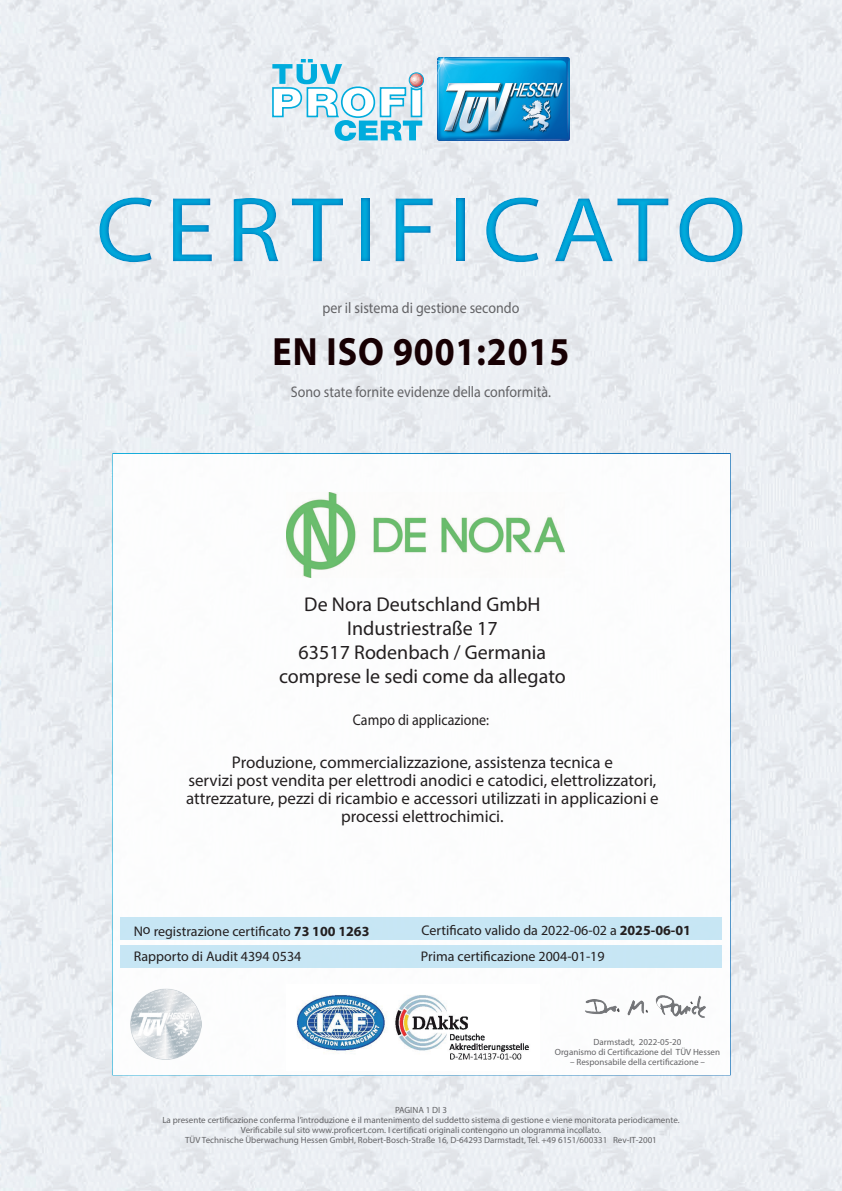
<style>
.page{position:relative;width:842px;height:1191px;background:#fff}
.page>*{position:absolute;margin:0;border:0;box-sizing:border-box;transform-origin:0 0}
.t1{font:93px "Myriad Pro";letter-spacing:.1em;color:#00acdd;scale:1.1 1}
.t2{font:700 39.6px "Myriad Pro";letter-spacing:.025em;color:#170003;scale:.91 1}
.t3{font:20px/24px "Myriad Pro";color:#231f20;text-align:center}
.t4{font:17px/18px "Myriad Pro";color:#231f20;text-align:center}
.t5{font:15.4px "Myriad Pro";color:#636366;scale:.91 1}
.t6{font:15.4px "Myriad Pro";color:#231f20;scale:.91 1}
.t7{font:14px/25.4px "Myriad Pro";color:#231f20}
.t8{font:9px/10px "Myriad Pro";color:#636366;text-align:center}
.s1{font-weight:700}
</style>
<div class="page">
<img style="left:0;top:0;width:842px;height:1191px">
<img style="left:437px;top:57px;width:132px;height:83px">
<svg style="left:272px;top:59px;width:152px;height:82px"></svg>
<div style="left:112px;top:453px;width:619px;height:622px;background:#fff;border:2px solid #fff"></div>
<div style="left:120px;top:945px;width:602px;height:23px;background:#c1e4f4"></div>
<div style="left:121px;top:917px;width:601px;height:22px;background:#c1e4f4"></div>
<img style="left:296px;top:995px;width:233px;height:65px">
<img style="left:744px;top:810px;width:77px;height:55px">
<img style="left:736px;top:724px;width:98px;height:40px">
<img style="left:735px;top:636px;width:95px;height:35px">
<img style="left:736px;top:549px;width:93px;height:35px">
<img style="left:737px;top:479px;width:91px;height:36px">
<img style="left:735px;top:1005px;width:99px;height:53px">
<img style="left:585px;top:995px;width:121px;height:23px">
<div style="left:0;top:172px;width:842px;height:114px;background:#006bb6;opacity:.75"></div>
<img style="left:130px;top:988px;width:71px;height:71px">
<img style="left:286px;top:492px;width:279px;height:85px">
<h1 class="t1" style="left:96px;top:173px;width:593px">CERTIFICATO</h1>
<h3 class="t5" style="left:322px;top:298px;width:218px">per il sistema di gestione secondo</h3>
<h2 class="t2" style="left:273px;top:326px;width:328px">EN ISO 9001:2015</h2>
<h3 class="t5" style="left:291px;top:382px;width:287px">Sono state fornite evidenze della conformità.</h3>
<h3 class="t3" style="left:279px;top:591px;width:288px">De Nora Deutschland GmbH<br>Industriestraße 17<br>63517 Rodenbach / Germania comprese le sedi come da allegato</h3>
<h3 class="t6" style="left:353px;top:710px;width:151px">Campo di applicazione:</h3>
<h3 class="t4" style="left:186px;top:753px;width:474px">Produzione, commercializzazione, assistenza tecnica e<br>servizi post vendita per elettrodi anodici e catodici, elettrolizzatori, attrezzature, pezzi di ricambio e accessori utilizzati in applicazioni e processi elettrochimici.</h3>
<h3 class="t7" style="left:134px;top:918px;width:237px">No registrazione certificato <span class="s1">73 100 1263<br></span>Rapporto di Audit 4394 0534</h3>
<h3 class="t7" style="left:422px;top:917px;width:271px">Certificato valido da 2022-06-02 a <span class="s1">2025-06-01</span></h3>
<h3 class="t7" style="left:421px;top:943px;width:185px">Prima certificazione 2004-01-19</h3>
<p class="t8" style="left:555px;top:1037px;width:167px">Darmstadt, 2022-05-20<br>Organismo di Certificazione del TÜV Hessen</p>
<p class="t8" style="left:570px;top:1057px;width:136px">– Responsabile della certificazione –</p>
<p class="t8" style="left:162px;top:1105px;width:519px">PAGINA 1 DI 3<br>La presente certificazione conferma l’introduzione e il mantenimento del suddetto sistema di gestione e viene monitorata periodicamente.<br>Verificabile sul sito www.proficert.com. I certificati originali contengono un ologramma incollato.<br>TÜV Technische Überwachung Hessen GmbH, Robert-Bosch-Straße 16, D-64293 Darmstadt, Tel. +49 6151/600331 Rev-IT-2001</p>
</div>
